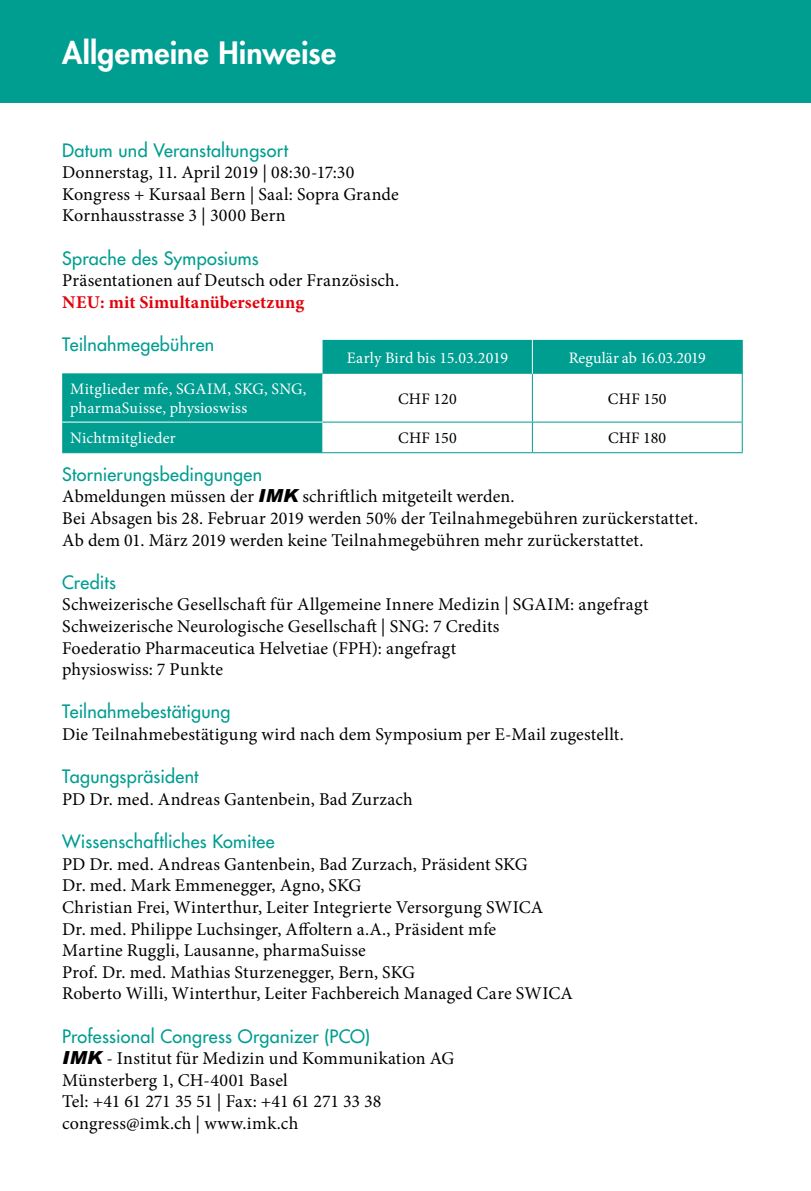
<style>
.page{position:relative;width:811px;height:1191px;background:#fff}
.page>*{position:absolute;margin:0;border:0;box-sizing:border-box;transform-origin:0 0}
.t1{font:800 30px "Futura Std";letter-spacing:.005em;color:#fff}
.t2{font:18px/21.6px "Minion Pro";letter-spacing:.01em;color:#000}
.t3{font:500 18px "Futura Std";letter-spacing:.015em;color:#009d91}
.t4{font:700 18px "Minion Pro";letter-spacing:.01em;color:#e3000b}
.t5{font:16px/19.2px "Minion Pro";letter-spacing:.01em;color:#fff}
.t6{font:16px "Minion Pro";letter-spacing:.015em;color:#000}
.s1{font-family:"Arial";font-weight:900;font-style:italic}
</style>
<div class="page">
<div style="left:0;top:0;width:811px;height:102px;background:#009d91"></div>
<svg style="left:62px;top:340px;width:679px;height:112px;fill:#009d91"></svg>
<svg style="left:322px;top:374px;width:419px;height:78px"></svg>
<hr style="left:62px;top:421px;width:260px;height:1px;background:#fff">
<hr style="left:532px;top:340px;width:1px;height:34px;background:#fff">
<hr style="left:532px;top:374px;width:1px;height:47px;background:#009d91">
<hr style="left:741px;top:374px;width:1px;height:47px;background:#009d91">
<hr style="left:322px;top:421px;width:210px;height:1px;background:#009d91">
<hr style="left:322px;top:452px;width:210px;height:1px;background:#009d91">
<hr style="left:532px;top:421px;width:210px;height:1px;background:#009d91">
<hr style="left:532px;top:422px;width:1px;height:30px;background:#009d91">
<hr style="left:741px;top:422px;width:1px;height:30px;background:#009d91">
<hr style="left:532px;top:452px;width:210px;height:1px;background:#009d91">
<hr style="left:62px;top:452px;width:260px;height:1px;background:#009d91">
<hr style="left:741px;top:340px;width:1px;height:34px;background:#009d91">
<hr style="left:62px;top:373px;width:260px;height:1px;background:#009d91">
<h1 class="t1" style="left:62px;top:34px;width:275px">Allgemeine Hinweise</h1>
<p class="t3" style="left:62px;top:139px;width:227px">Datum und Veranstaltungsort</p>
<p class="t2" style="left:62px;top:162px;width:338px">Donnerstag, 11. April 2019 | 08:30-17:30<br>Kongress + Kursaal Bern | Saal: Sopra Grande<br>Kornhausstrasse 3 | 3000 Bern</p>
<p class="t3" style="left:62px;top:247px;width:198px">Sprache des Symposiums</p>
<p class="t2" style="left:62px;top:270px;width:338px">Präsentationen auf Deutsch oder Französisch.</p>
<p class="t4" style="left:62px;top:289px;width:243px">NEU: mit Simultanübersetzung</p>
<p class="t3" style="left:62px;top:333px;width:154px">Teilnahmegebühren</p>
<p class="t5" style="left:347px;top:348px;width:163px">Early Bird bis 15.03.2019</p>
<p class="t5" style="left:569px;top:348px;width:138px">Regulär ab 16.03.2019</p>
<p class="t5" style="left:70px;top:379px;width:238px">Mitglieder mfe, SGAIM, SKG, SNG, pharmaSuisse, physioswiss</p>
<p class="t6" style="left:398px;top:388px;width:60px">CHF 120</p>
<p class="t6" style="left:608px;top:388px;width:60px">CHF 150</p>
<p class="t5" style="left:70px;top:428px;width:107px">Nichtmitglieder</p>
<p class="t6" style="left:398px;top:427px;width:60px">CHF 150</p>
<p class="t6" style="left:608px;top:427px;width:60px">CHF 180</p>
<p class="t3" style="left:62px;top:463px;width:201px">Stornierungsbedingungen</p>
<p class="t2" style="left:62px;top:486px;width:637px">Abmeldungen müssen der <span class="s1">IMK</span> schriftlich mitgeteilt werden.<br>Bei Absagen bis 28. Februar 2019 werden 50% der Teilnahmegebühren zurückerstattet.<br>Ab dem 01. März 2019 werden keine Teilnahmegebühren mehr zurückerstattet.</p>
<p class="t3" style="left:62px;top:571px;width:55px">Credits</p>
<p class="t2" style="left:62px;top:594px;width:588px">Schweizerische Gesellschaft für Allgemeine Innere Medizin | SGAIM: angefragt Schweizerische Neurologische Gesellschaft | SNG: 7 Credits<br>Foederatio Pharmaceutica Helvetiae (FPH): angefragt<br>physioswiss: 7 Punkte</p>
<p class="t3" style="left:62px;top:700px;width:170px">Teilnahmebestätigung</p>
<p class="t2" style="left:62px;top:723px;width:563px">Die Teilnahmebestätigung wird nach dem Symposium per E-Mail zugestellt.</p>
<p class="t3" style="left:62px;top:765px;width:138px">Tagungspräsident</p>
<p class="t2" style="left:62px;top:788px;width:352px">PD Dr. med. Andreas Gantenbein, Bad Zurzach</p>
<p class="t3" style="left:62px;top:830px;width:214px">Wissenschaftliches Komitee</p>
<p class="t2" style="left:62px;top:853px;width:512px">PD Dr. med. Andreas Gantenbein, Bad Zurzach, Präsident SKG<br>Dr. med. Mark Emmenegger, Agno, SKG<br>Christian Frei, Winterthur, Leiter Integrierte Versorgung SWICA<br>Dr. med. Philippe Luchsinger, Affoltern a.A., Präsident mfe<br>Martine Ruggli, Lausanne, pharmaSuisse<br>Prof. Dr. med. Mathias Sturzenegger, Bern, SKG<br>Roberto Willi, Winterthur, Leiter Fachbereich Managed Care SWICA</p>
<p class="t3" style="left:62px;top:1024px;width:309px">Professional Congress Organizer (PCO)</p>
<p class="t2" style="left:62px;top:1047px;width:394px"><span class="s1">IMK</span> - Institut für Medizin und Kommunikation AG Münsterberg 1, CH-4001 Basel<br>Tel: +41 61 271 35 51 | Fax: +41 61 271 33 38 congress@imk.ch | www.imk.ch</p>
</div>
